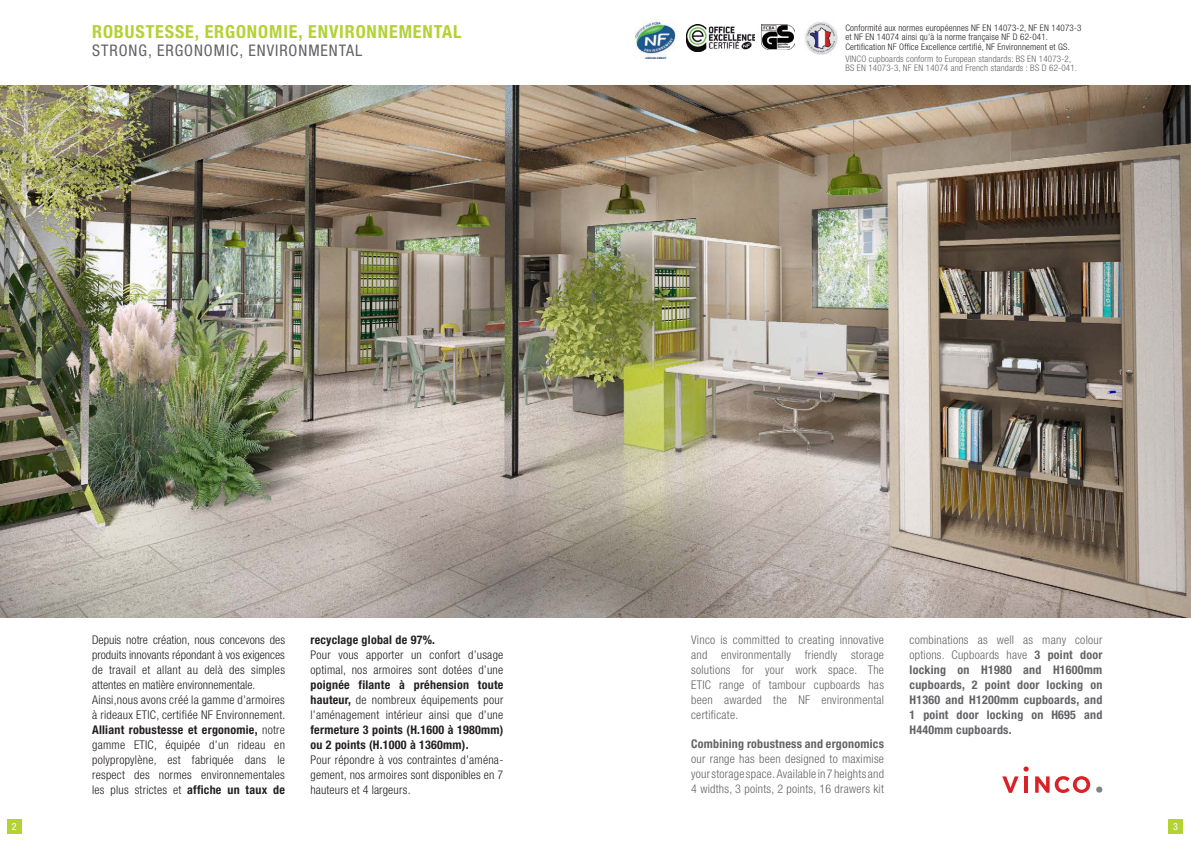
<style>
.page{position:relative;width:1191px;height:842px;background:#fff}
.page>*{position:absolute;margin:0;border:0;box-sizing:border-box;transform-origin:0 0}
.t1{font:700 condensed 18px "Helvetica Neue LT Std";letter-spacing:.05em;color:#b3d234}
.t2{font:condensed 16px "Helvetica Neue LT Std";letter-spacing:.06em;color:#636366}
.t3{font:300 condensed 12px/15px "Helvetica Neue LT Std";letter-spacing:.02em;color:#231f20;text-align:justify}
.t4{font:300 condensed 12px/15px "Helvetica Neue LT Std";letter-spacing:.02em;color:#636366;text-align:justify}
.t5{font:700 condensed 12px/15px "Helvetica Neue LT Std";letter-spacing:.02em;color:#636366;text-align:justify}
.t6{font:700 condensed 12px "Helvetica Neue LT Std";letter-spacing:.02em;color:#231f20}
.t7{font:condensed 10px "Helvetica Neue LT Std";color:#fff}
.t8{font:300 condensed 9px/9.5px "Helvetica Neue LT Std";letter-spacing:.02em;color:#231f20}
.t9{font:300 condensed 9px/9.5px "Helvetica Neue LT Std";letter-spacing:.02em;color:#636366}
.s1{font-weight:700}
.s2{font-weight:300}
</style>
<div class="page">
<img style="left:0;top:85px;width:1191px;height:532px">
<div style="left:1168px;top:819px;width:14px;height:14px;background:#b3d234"></div>
<div style="left:7px;top:819px;width:14px;height:14px;background:#b3d234"></div>
<img style="left:686px;top:24px;width:68px;height:27px">
<img style="left:761px;top:24px;width:33px;height:26px">
<img style="left:636px;top:20px;width:40px;height:38px">
<img style="left:804px;top:21px;width:33px;height:34px">
<svg style="left:1035px;top:776px;width:55px;height:17px"></svg>
<div style="left:1096px;top:786px;width:6px;height:7px;background:#808285;border-radius:3px"></div>
<svg style="left:1002px;top:766px;width:26px;height:27px"></svg>
<p class="t1" style="left:92px;top:21px;width:371px">ROBUSTESSE, ERGONOMIE, ENVIRONNEMENTAL</p>
<p class="t2" style="left:92px;top:41px;width:272px">STRONG, ERGONOMIC, ENVIRONMENTAL</p>
<p class="t8" style="left:845px;top:23px;width:238px">Conformité aux normes européennes NF EN 14073-2, NF EN 14073-3 et NF EN 14074 ainsi qu’à la norme française NF D 62-041.<br>Certification NF Office Excellence certifié, NF Environnement et GS.</p>
<p class="t9" style="left:845px;top:54px;width:233px">VINCO cupboards conform to European standards: BS EN 14073-2,<br>BS EN 14073-3, NF EN 14074 and French standards : BS D 62-041.</p>
<p class="t3" style="left:92px;top:632px;width:194px">Depuis notre création, nous concevons des produits innovants répondant à vos exigences de travail et allant au delà des simples attentes en matière environnementale.</p>
<p class="t3" style="left:92px;top:692px;width:195px">Ainsi,nous avons créé la gamme d’armoires à rideaux ETIC, certifiée NF Environnement.<br><span class="s1">Alliant robustesse et ergonomie,</span> notre gamme ETIC, équipée d’un rideau en polypropylène, est fabriquée dans le respect des normes environnementales les plus strictes et <span class="s1">affiche un taux de</span></p>
<p class="t6" style="left:310px;top:632px;width:126px">recyclage global de 97%.</p>
<p class="t3" style="left:310px;top:647px;width:194px">Pour vous apporter un confort d’usage optimal, nos armoires sont dotées d’une <span class="s1">poignée filante à préhension toute hauteur,</span> de nombreux équipements pour l’aménagement intérieur ainsi que d’une <span class="s1">fermeture 3 points (H.1600 à 1980mm) ou 2 points (H.1000 à 1360mm).</span></p>
<p class="t3" style="left:310px;top:752px;width:194px">Pour répondre à vos contraintes d’aména&shy;gement, nos armoires sont disponibles en 7 hauteurs et 4 largeurs.</p>
<p class="t4" style="left:691px;top:632px;width:194px">Vinco is committed to creating innovative and environmentally friendly storage solutions for your work space. The ETIC range of tambour cupboards has been awarded the NF environmental certificate.</p>
<p class="t4" style="left:691px;top:736px;width:194px"><span class="s1">Combining robustness and ergonomics </span>our range has been designed to maximise your storage space. Available in 7 heights and 4 widths, 3 points, 2 points, 16 drawers kit</p>
<p class="t5" style="left:909px;top:632px;width:194px"><span class="s2">combinations as well as many colour options. Cupboards have</span> 3 point door locking on H1980 and H1600mm cupboards, 2 point door locking on H1360 and H1200mm cupboards, and 1 point door locking on H695 and H440mm cupboards.</p>
<p class="t7" style="left:12px;top:821px;width:6px">2</p>
<p class="t7" style="left:1173px;top:821px;width:6px">3</p>
</div>
